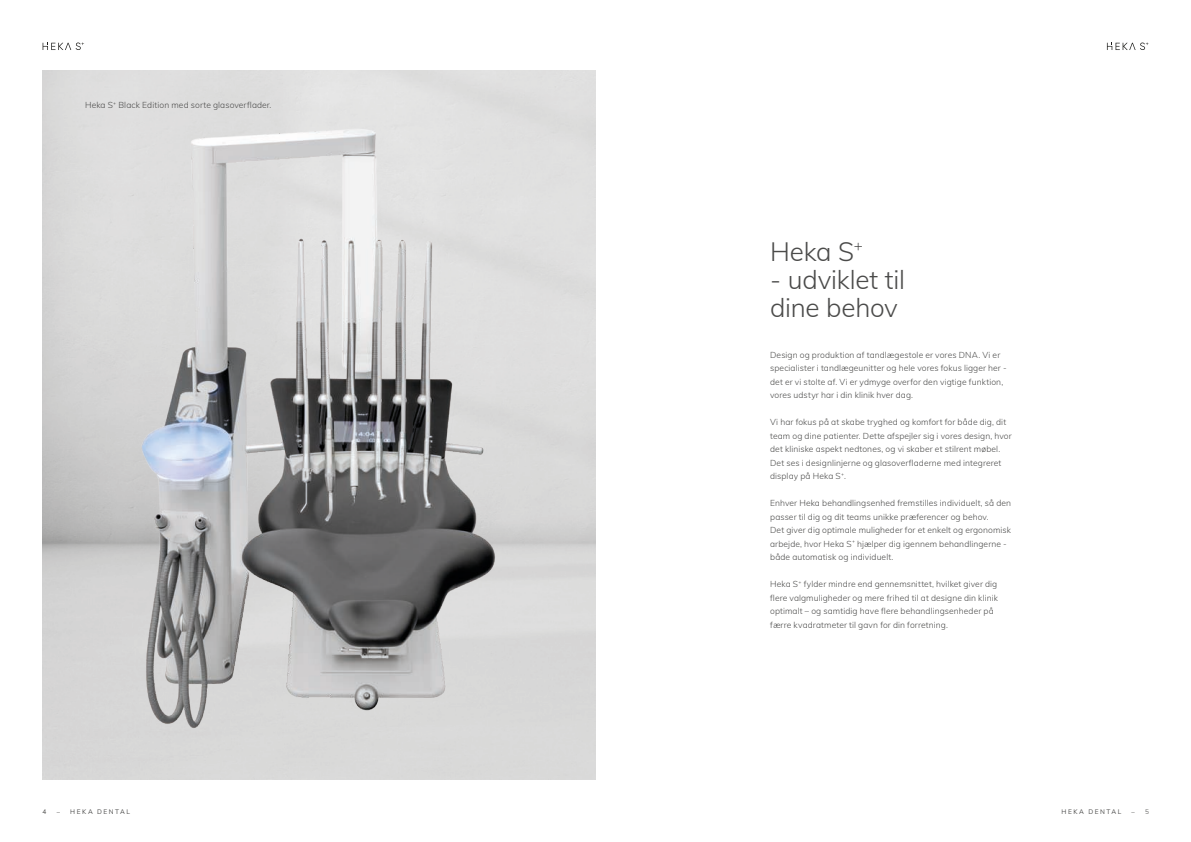
<style>
.page{position:relative;width:1191px;height:842px;background:#fff}
.page>*{position:absolute;margin:0;border:0;box-sizing:border-box;transform-origin:0 0}
.t1{font:300 26px/28px "Mulish";letter-spacing:-.01em;color:#4b4b4a}
.t2{font:300 8.5px/13.5px "Mulish";letter-spacing:.01em;color:#4b4b4a}
.t3{font:6.5px "Mulish";letter-spacing:.235em;color:#4b4b4a}
.s1{font-weight:300}
</style>
<div class="page">
<svg style="left:43px;top:43px;width:41px;height:7px"></svg>
<svg style="left:1107px;top:43px;width:41px;height:7px"></svg>
<img style="left:136px;top:122px;width:365px;height:610px">
<p class="t2" style="left:85px;top:99px;width:188px">Heka S<sup>+</sup> Black Edition med sorte glasoverflader.</p>
<h1 class="t1" style="left:770px;top:240px;width:94px">Heka S<sup>+</sup></h1>
<h1 class="t1" style="left:770px;top:268px;width:136px">- udviklet til dine behov</h1>
<p class="t2" style="left:770px;top:349px;width:238px">Design og produktion af tandlægestole er vores DNA. Vi er specialister i tandlægeunitter og hele vores fokus ligger her - det er vi stolte af. Vi er ydmyge overfor den vigtige funktion, vores udstyr har i din klinik hver dag.</p>
<p class="t2" style="left:770px;top:416px;width:243px">Vi har fokus på at skabe tryghed og komfort for både dig, dit team og dine patienter. Dette afspejler sig i vores design, hvor det kliniske aspekt nedtones, og vi skaber et stilrent møbel.<br>Det ses i designlinjerne og glasoverfladerne med integreret display på Heka S<sup>+</sup>.</p>
<p class="t2" style="left:770px;top:497px;width:242px">Enhver Heka behandlingsenhed fremstilles individuelt, så den passer til dig og dit teams unikke præferencer og behov.<br>Det giver dig optimale muligheder for et enkelt og ergonomisk arbejde, hvor Heka S<sup>+</sup> hjælper dig igennem behandlingerne - både automatisk og individuelt.</p>
<p class="t2" style="left:770px;top:578px;width:229px">Heka S<sup>+</sup> fylder mindre end gennemsnittet, hvilket giver dig flere valgmuligheder og mere frihed til at designe din klinik optimalt – og samtidig have flere behandlingsenheder på færre kvadratmeter til gavn for din forretning.</p>
<p class="t3" style="left:43px;top:809px;width:5px">4</p>
<p class="t3" style="left:57px;top:809px;width:75px">– HEKA DENTAL</p>
<p class="t3" style="left:1061px;top:809px;width:61px">HEKA DENTAL</p>
<p class="t3" style="left:1131px;top:809px;width:19px">– <span class="s1">5</span></p>
</div>
